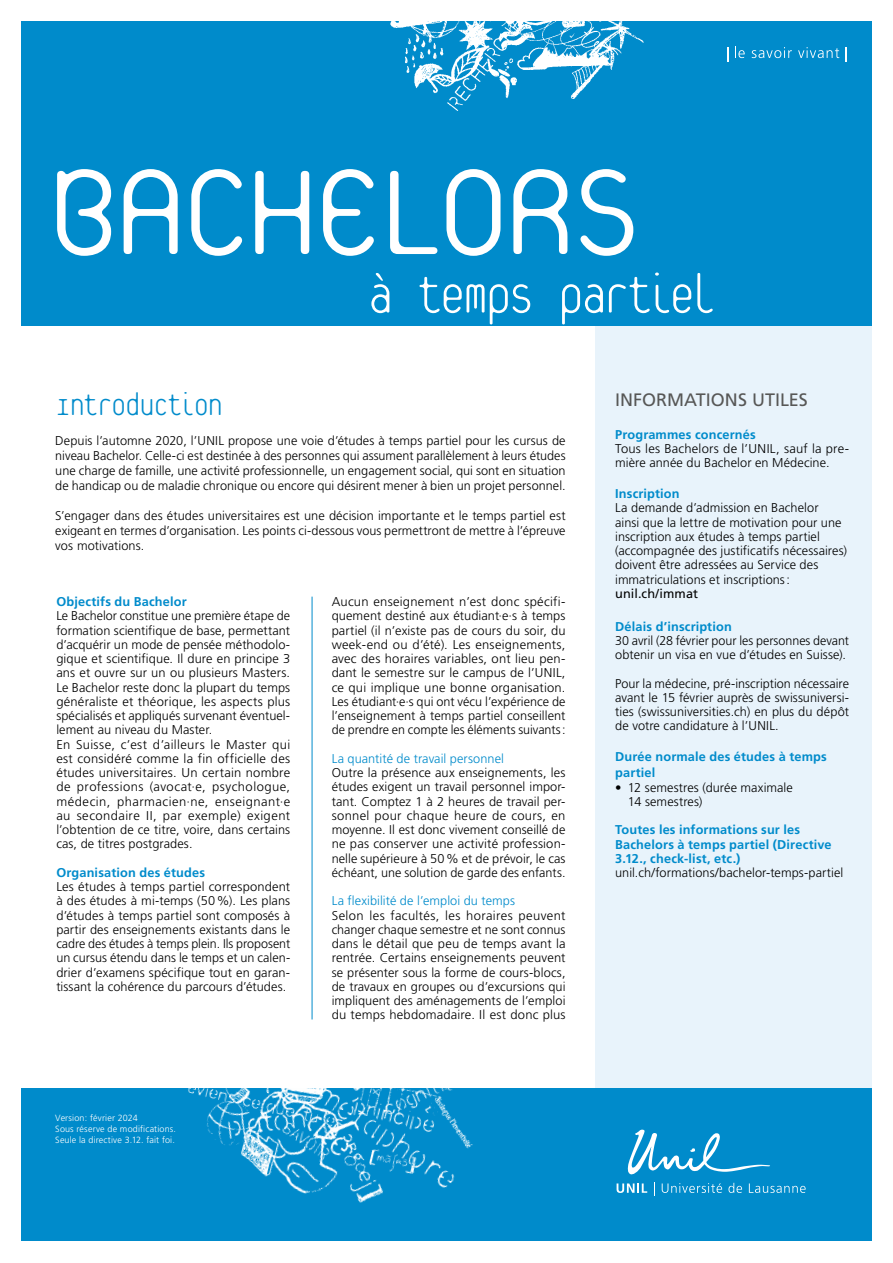
<style>
.page{position:relative;width:893px;height:1263px;background:#fff}
.page>*{position:absolute;margin:0;border:0;box-sizing:border-box;transform-origin:0 0}
.t1{font:100 180px "Platelet OT";letter-spacing:-.095em;color:#fff}
.t2{font:100 60px "Platelet OT";letter-spacing:-.085em;color:#fff}
.t3{font:100 34.5px "Platelet OT";letter-spacing:-.055em;color:#008bcb}
.t4{font:18px "Frutiger LT Std";color:#575756}
.t5{font:300 12.75px/14.2px "Frutiger LT Std";letter-spacing:.005em;color:#000;text-align:justify}
.t6{font:700 12.75px/14.2px "Frutiger LT Std";letter-spacing:.01em;color:#008bcb}
.t7{font:300 12.75px "Frutiger LT Std";letter-spacing:.005em;color:#008bcb}
.t8{font:12.75px "Frutiger LT Std";letter-spacing:.01em;color:#000}
.t9{font:300 9px/10.8px "Frutiger LT Std";letter-spacing:.015em;color:#fff}
</style>
<div class="page">
<div style="left:595px;top:326px;width:277px;height:763px;background:#e8f3fb"></div>
<div style="left:21px;top:21px;width:851px;height:305px;background:#008bcb"></div>
<div style="left:21px;top:1089px;width:851px;height:152px;background:#008bcb"></div>
<img style="left:168px;top:1088px;width:336px;height:115px">
<img style="left:390px;top:21px;width:254px;height:90px">
<svg style="left:627px;top:1129px;width:143px;height:46px"></svg>
<svg style="left:617px;top:1183px;width:30px;height:10px"></svg>
<svg style="left:662px;top:1183px;width:60px;height:10px"></svg>
<svg style="left:728px;top:1183px;width:14px;height:10px"></svg>
<svg style="left:749px;top:1183px;width:57px;height:10px"></svg>
<svg style="left:727px;top:47px;width:1px;height:15px"></svg>
<svg style="left:735px;top:47px;width:10px;height:11px"></svg>
<svg style="left:752px;top:47px;width:40px;height:11px"></svg>
<svg style="left:798px;top:47px;width:41px;height:11px"></svg>
<svg style="left:845px;top:47px;width:1px;height:15px"></svg>
<hr style="left:312px;top:597px;width:1px;height:422px;background:#008bcb">
<h1 class="t1" style="left:43px;top:122px;width:607px">BACHELORS</h1>
<h2 class="t2" style="left:367px;top:268px;width:353px">à temps partiel</h2>
<h3 class="t3" style="left:55px;top:390px;width:170px">Introduction</h3>
<p class="t5" style="left:55px;top:433px;width:512px;line-height:15px">Depuis l’automne 2020, l’UNIL propose une voie d’études à temps partiel pour les cursus de niveau Bachelor. Celle-ci est destinée à des personnes qui assument parallèlement à leurs études une charge de famille, une activité professionnelle, un engagement social, qui sont en situation de handicap ou de maladie chronique ou encore qui désirent mener à bien un projet personnel.</p>
<p class="t5" style="left:55px;top:508px;width:512px;line-height:15px">S’engager dans des études universitaires est une décision importante et le temps partiel est exigeant en termes d’organisation. Les points ci-dessous vous permettront de mettre à l’épreuve vos motivations.</p>
<p class="t6" style="left:56px;top:595px;width:132px">Objectifs du Bachelor</p>
<p class="t5" style="left:56px;top:609px;width:235px;text-align:left">Le Bachelor constitue une première étape de formation scientifique de base, permettant d’acquérir un mode de pensée méthodolo&shy;gique et scientifique. Il dure en principe 3 ans et ouvre sur un ou plusieurs Masters.<br>Le Bachelor reste donc la plupart du temps généraliste et théorique, les aspects plus spécialisés et appliqués survenant éventuel&shy;lement au niveau du Master.<br>En Suisse, c’est d’ailleurs le Master qui est considéré comme la fin officielle des études universitaires. Un certain nombre de professions (avocat·e, psychologue, médecin, pharmacien·ne, enseignant·e au secondaire II, par exemple) exigent l’obtention de ce titre, voire, dans certains cas, de titres postgrades.</p>
<p class="t6" style="left:56px;top:865px;width:150px">Organisation des études</p>
<p class="t5" style="left:56px;top:880px;width:235px">Les études à temps partiel correspondent à des études à mi-temps (50%). Les plans d’études à temps partiel sont composés à partir des enseignements existants dans le cadre des études à temps plein. Ils proposent un cursus étendu dans le temps et un calen&shy;drier d’examens spécifique tout en garan&shy;tissant la cohérence du parcours d’études.</p>
<p class="t9" style="left:55px;top:1112px;width:122px">Version: février 2024<br>Sous réserve de modifications.<br>Seule la directive 3.12. fait foi.</p>
<p class="t5" style="left:332px;top:595px;width:235px">Aucun enseignement n’est donc spécifi&shy;quement destiné aux étudiant·e·s à temps partiel (il n’existe pas de cours du soir, du week-end ou d’été). Les enseignements, avec des horaires variables, ont lieu pen&shy;dant le semestre sur le campus de l’UNIL, ce qui implique une bonne organisation.<br>Les étudiant·e·s qui ont vécu l’expérience de l’enseignement à temps partiel conseillent de prendre en compte les éléments suivants:</p>
<p class="t7" style="left:332px;top:751px;width:174px">La quantité de travail personnel</p>
<p class="t5" style="left:332px;top:766px;width:235px">Outre la présence aux enseignements, les études exigent un travail personnel impor&shy;tant. Comptez 1 à 2 heures de travail per&shy;sonnel pour chaque heure de cours, en moyenne. Il est donc vivement conseillé de ne pas conserver une activité profession&shy;nelle supérieure à 50% et de prévoir, le cas échéant, une solution de garde des enfants.</p>
<p class="t7" style="left:332px;top:894px;width:185px">La flexibilité de l’emploi du temps</p>
<p class="t5" style="left:332px;top:908px;width:235px">Selon les facultés, les horaires peuvent changer chaque semestre et ne sont connus dans le détail que peu de temps avant la rentrée. Certains enseignements peuvent se présenter sous la forme de cours-blocs, de travaux en groupes ou d’excursions qui impliquent des aménagements de l’emploi du temps hebdomadaire. Il est donc plus</p>
<h3 class="t4" style="left:615px;top:389px;width:194px">INFORMATIONS UTILES</h3>
<p class="t6" style="left:615px;top:427px;width:142px">Programmes concernés</p>
<p class="t5" style="left:615px;top:442px;width:235px">Tous les Bachelors de l’UNIL, sauf la pre&shy;mière année du Bachelor en Médecine.</p>
<p class="t6" style="left:615px;top:487px;width:66px">Inscription</p>
<p class="t5" style="left:615px;top:501px;width:233px;text-align:left">La demande d’admission en Bachelor<br>ainsi que la lettre de motivation pour une inscription aux études à temps partiel (accompagnée des justificatifs nécessaires) doivent être adressées au Service des immatriculations et inscriptions:</p>
<p class="t8" style="left:615px;top:586px;width:85px">unil.ch/immat</p>
<p class="t6" style="left:615px;top:619px;width:118px">Délais d’inscription</p>
<p class="t5" style="left:615px;top:633px;width:235px">30 avril (28 février pour les personnes devant obtenir un visa en vue d’études en Suisse).</p>
<p class="t5" style="left:615px;top:676px;width:235px">Pour la médecine, pré-inscription nécessaire avant le 15 février auprès de swissuniversi&shy;ties (swissuniversities.ch) en plus du dépôt de votre candidature à l’UNIL.</p>
<p class="t6" style="left:615px;top:748px;width:213px;line-height:16.4px">Durée normale des études à temps partiel</p>
<p class="t5" style="left:628px;top:780px;width:166px;text-indent:-13px">• 12 semestres (durée maximale<br>14 semestres)</p>
<p class="t6" style="left:615px;top:823px;width:218px">Toutes les informations sur les<br>Bachelors à temps partiel (Directive<br>3.12., check-list, etc.)</p>
<p class="t5" style="left:615px;top:866px;width:230px">unil.ch/formations/bachelor-temps-partiel</p>
</div>
